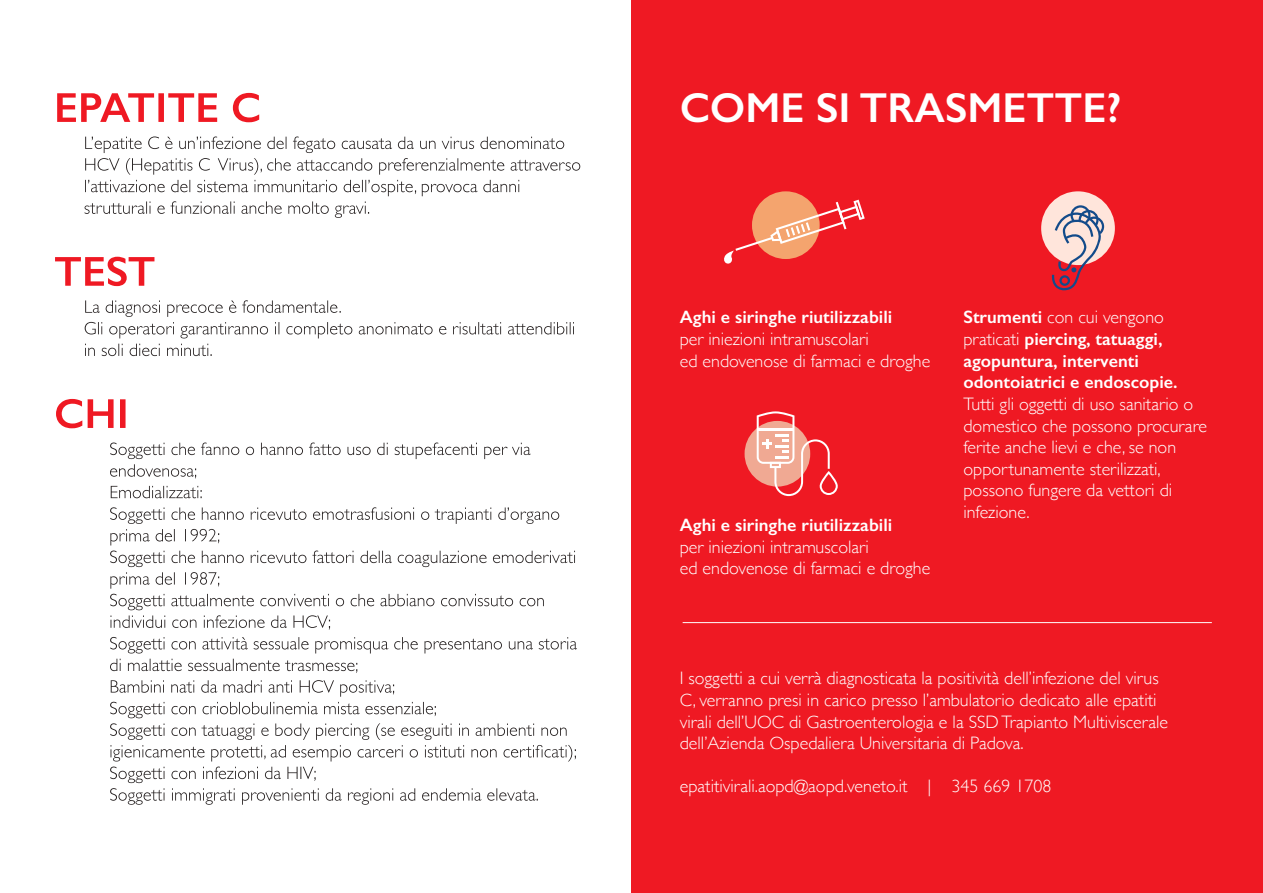
<style>
.page{position:relative;width:1263px;height:893px;background:#fff}
.page>*{position:absolute;margin:0;border:0;box-sizing:border-box;transform-origin:0 0}
.t1{font:600 42px "Gill Sans";color:#fff}
.t2{font:300 18px/21.6px "Gill Sans";color:#fff}
.t3{font:600 18px/21.6px "Gill Sans";color:#fff}
.s1{font-weight:300}
</style>
<div class="page">
<div style="left:631px;top:0;width:632px;height:893px;background:#ef1923"></div>
<svg style="left:110px;top:680px;width:466px;height:125px"></svg>
<svg style="left:110px;top:659px;width:247px;height:14px"></svg>
<svg style="left:110px;top:637px;width:467px;height:16px"></svg>
<svg style="left:110px;top:507px;width:465px;height:123px"></svg>
<svg style="left:111px;top:486px;width:91px;height:12px"></svg>
<svg style="left:110px;top:442px;width:421px;height:37px"></svg>
<svg style="left:56px;top:399px;width:70px;height:29px"></svg>
<svg style="left:85px;top:344px;width:127px;height:12px"></svg>
<svg style="left:85px;top:300px;width:489px;height:38px"></svg>
<svg style="left:55px;top:257px;width:99px;height:29px"></svg>
<svg style="left:85px;top:136px;width:495px;height:82px"></svg>
<svg style="left:57px;top:93px;width:202px;height:29px"></svg>
<div style="left:752px;top:191px;width:68px;height:68px;background:#f4a46e;border-radius:50%"></div>
<svg style="left:724px;top:200px;width:141px;height:64px"></svg>
<svg style="left:744px;top:421px;width:66px;height:66px"></svg>
<svg style="left:757px;top:411px;width:81px;height:85px"></svg>
<div style="left:1041px;top:191px;width:74px;height:74px;background:#ffe5db;border-radius:50%"></div>
<svg style="left:1052px;top:205px;width:52px;height:85px"></svg>
<hr style="left:683px;top:622px;width:529px;height:1px;background:#fff">
<h1 class="t1" style="left:680px;top:82px;width:443px">COME SI TRASMETTE?</h1>
<p class="t3" style="left:680px;top:306px;width:214px">Aghi e siringhe riutilizzabili</p>
<p class="t2" style="left:680px;top:328px;width:252px">per iniezioni intramuscolari<br>ed endovenose di farmaci e droghe</p>
<p class="t3" style="left:680px;top:514px;width:214px">Aghi e siringhe riutilizzabili</p>
<p class="t2" style="left:680px;top:535px;width:252px">per iniezioni intramuscolari<br>ed endovenose di farmaci e droghe</p>
<p class="t3" style="left:963px;top:306px;width:216px">Strumenti <span class="s1">con cui vengono praticati</span> piercing, tatuaggi, agopuntura, interventi odontoiatrici e endoscopie.</p>
<p class="t2" style="left:963px;top:392px;width:245px">Tutti gli oggetti di uso sanitario o domestico che possono procurare ferite anche lievi e che, se non opportunamente sterilizzati, possono fungere da vettori di infezione.</p>
<p class="t2" style="left:680px;top:667px;width:490px">I soggetti a cui verrà diagnosticata la positività dell’infezione del virus C, verranno presi in carico presso l’ambulatorio dedicato alle epatiti virali dell’UOC di Gastroenterologia e la SSD Trapianto Multiviscerale dell’Azienda Ospedaliera Universitaria di Padova.</p>
<p class="t2" style="left:680px;top:775px;width:373px">epatitivirali.aopd@aopd.veneto.it | 345 669 1708</p>
</div>
